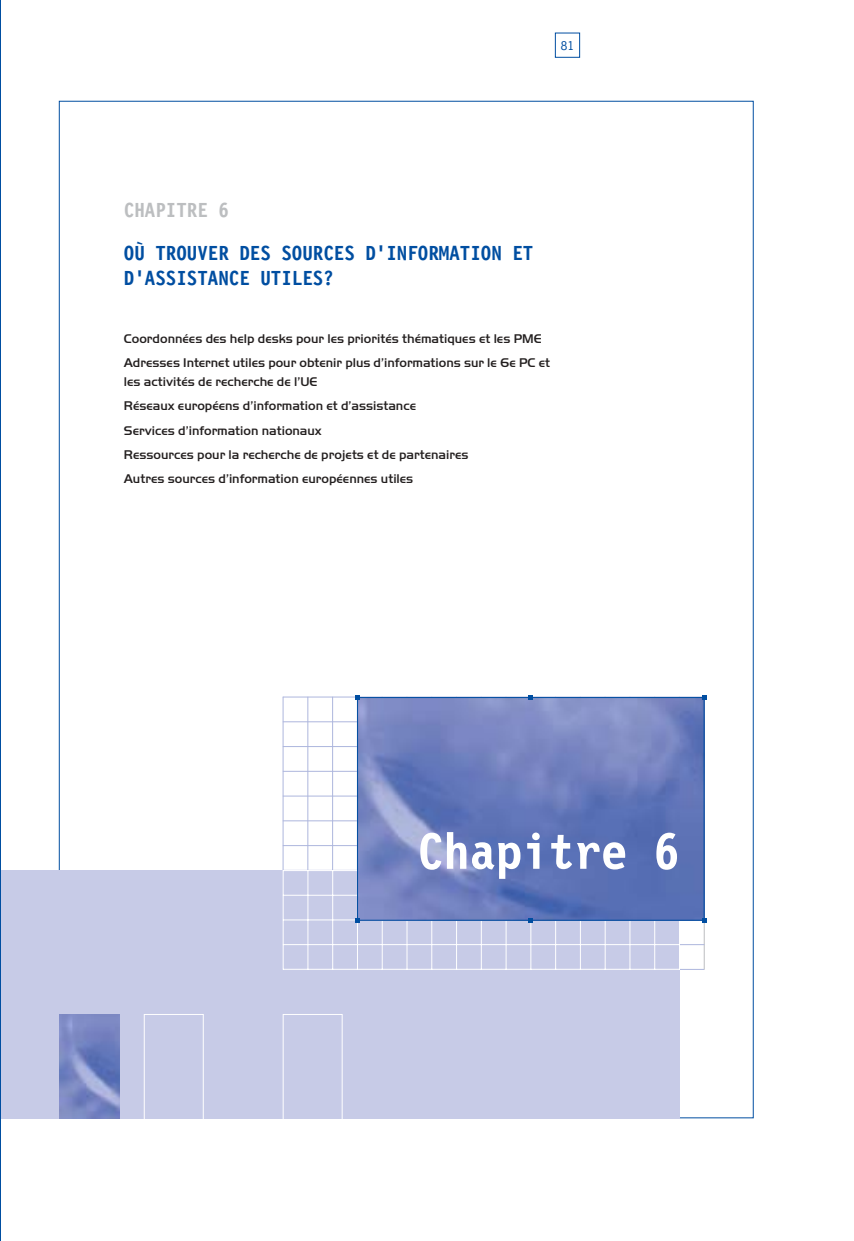
<style>
.page{position:relative;width:854px;height:1241px;background:#fff}
.page>*{position:absolute;margin:0;border:0;box-sizing:border-box;transform-origin:0 0}
.t1{font:700 52.5px "Letter Gothic 12 Pitch BT";color:#fff}
.t2{font:700 21px/24.5px "Letter Gothic 12 Pitch BT";color:#004ea1}
.t3{font:700 21px "Letter Gothic 12 Pitch BT";color:#bcbec0}
.t4{font:500 13.12px/24.2px "Handel Gothic EF";color:#231f1f}
.t5{font:13.12px "Letter Gothic 12 Pitch BT";color:#004ea1}
</style>
<div class="page">
<hr style="left:283px;top:697px;width:1px;height:272px;background:#adb6dd">
<hr style="left:308px;top:697px;width:1px;height:272px;background:#adb6dd">
<hr style="left:332px;top:697px;width:1px;height:272px;background:#adb6dd">
<hr style="left:704px;top:697px;width:1px;height:272px;background:#bcbec0">
<hr style="left:283px;top:697px;width:421px;height:1px;background:#adb6dd">
<hr style="left:283px;top:721px;width:421px;height:1px;background:#adb6dd">
<hr style="left:283px;top:746px;width:421px;height:1px;background:#adb6dd">
<hr style="left:283px;top:771px;width:421px;height:1px;background:#adb6dd">
<hr style="left:283px;top:796px;width:421px;height:1px;background:#adb6dd">
<hr style="left:283px;top:820px;width:421px;height:1px;background:#adb6dd">
<hr style="left:283px;top:845px;width:421px;height:1px;background:#adb6dd">
<hr style="left:283px;top:944px;width:421px;height:1px;background:#adb6dd">
<hr style="left:283px;top:969px;width:421px;height:1px;background:#adb6dd">
<div style="left:555px;top:33px;width:25px;height:25px;border:1px solid #004ea1"></div>
<div style="left:0;top:870px;width:680px;height:248px;background:#c7cbe7"></div>
<hr style="left:283px;top:870px;width:1px;height:99px;background:#fff">
<hr style="left:308px;top:870px;width:1px;height:99px;background:#fff">
<hr style="left:332px;top:870px;width:1px;height:99px;background:#fff">
<hr style="left:357px;top:870px;width:1px;height:99px;background:#fff">
<hr style="left:382px;top:870px;width:1px;height:99px;background:#fff">
<hr style="left:407px;top:870px;width:1px;height:99px;background:#fff">
<hr style="left:431px;top:870px;width:1px;height:99px;background:#fff">
<hr style="left:456px;top:870px;width:1px;height:99px;background:#fff">
<hr style="left:481px;top:870px;width:1px;height:99px;background:#fff">
<hr style="left:506px;top:870px;width:1px;height:99px;background:#fff">
<hr style="left:531px;top:870px;width:1px;height:99px;background:#fff">
<hr style="left:555px;top:870px;width:1px;height:99px;background:#fff">
<hr style="left:580px;top:870px;width:1px;height:99px;background:#fff">
<hr style="left:605px;top:870px;width:1px;height:99px;background:#fff">
<hr style="left:630px;top:870px;width:1px;height:99px;background:#fff">
<hr style="left:654px;top:870px;width:1px;height:99px;background:#fff">
<hr style="left:679px;top:870px;width:1px;height:99px;background:#fff">
<hr style="left:283px;top:870px;width:397px;height:1px;background:#fff">
<hr style="left:283px;top:895px;width:397px;height:1px;background:#fff">
<hr style="left:283px;top:919px;width:397px;height:1px;background:#fff">
<hr style="left:283px;top:944px;width:397px;height:1px;background:#fff">
<hr style="left:283px;top:969px;width:397px;height:1px;background:#fff">
<img style="left:60px;top:1014px;width:59px;height:104px">
<svg style="left:144px;top:1014px;width:199px;height:105px"></svg>
<img style="left:359px;top:699px;width:343px;height:219px">
<div style="left:357px;top:697px;width:347px;height:223px;border:1px solid #004ea1"></div>
<svg style="left:702px;top:918px;width:5px;height:5px"></svg>
<svg style="left:702px;top:695px;width:5px;height:4px"></svg>
<svg style="left:355px;top:918px;width:5px;height:5px"></svg>
<svg style="left:355px;top:695px;width:5px;height:4px"></svg>
<svg style="left:528px;top:918px;width:5px;height:5px"></svg>
<svg style="left:528px;top:695px;width:5px;height:4px"></svg>
<hr style="left:0;top:1px;width:1px;height:1240px;background:#004ea1">
<p class="t5" style="left:561px;top:41px;width:15px">81</p>
<h2 class="t3" style="left:124px;top:202px;width:106px">CHAPITRE 6</h2>
<h2 class="t2" style="left:124px;top:242px;width:411px">OÙ TROUVER DES SOURCES D'INFORMATION ET<br>D'ASSISTANCE UTILES?</h2>
<p class="t4" style="left:124px;top:327px;width:428px">Coordonnées des help desks pour les priorités thématiques et les PME<br>Adresses Internet utiles pour obtenir plus d’informations sur le 6e PC et</p>
<p class="t4" style="left:124px;top:370px;width:346px">les activités de recherche de l’UE<br>Réseaux européens d’information et d’assistance Services d’information nationaux<br>Ressources pour la recherche de projets et de partenaires Autres sources d’information européennes utiles</p>
<h1 class="t1" style="left:417px;top:831px;width:264px">Chapitre 6</h1>
</div>
